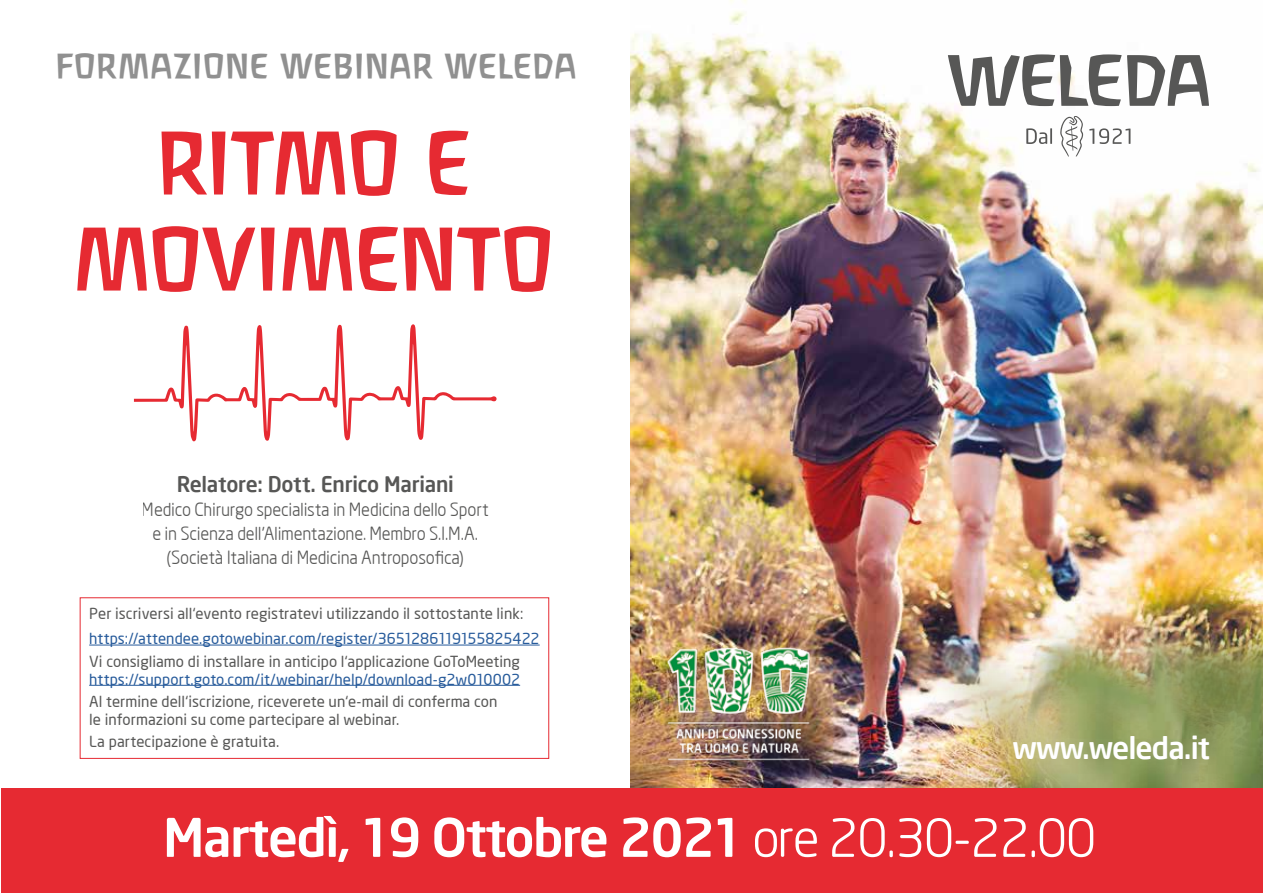
<style>
.page{position:relative;width:1263px;height:893px;background:#fff}
.page>*{position:absolute;margin:0;border:0;box-sizing:border-box;transform-origin:0 0}
.t1{font:82.5px/96px "New Weleda";letter-spacing:-.015em;color:#e62a32;text-align:center;scale:.95 1}
.t2{font:700 52.5px "Neo Sans Weleda";letter-spacing:-.03em;color:#fff}
.t3{font:31.8px "New Weleda";letter-spacing:.025em;color:#909090}
.t4{font:700 30px "Neo Sans Weleda";letter-spacing:-.03em;color:#fff}
.t5{font:700 21px "Neo Sans Weleda";letter-spacing:-.015em;color:#575756}
.t6{font:18px/24px "Neo Sans Weleda";letter-spacing:-.015em;color:#575756;text-align:center;scale:.95 1}
.t7{font:500 15px/18px "Neo Sans Weleda";color:#575756}
.t8{font:500 15px "Neo Sans Weleda";color:#275b9b}
.s1{font-weight:400}
</style>
<div class="page">
<img style="left:630px;top:1px;width:633px;height:787px">
<img style="left:665px;top:645px;width:147px;height:117px">
<hr style="left:89px;top:645px;width:451px;height:1px;background:#275b9b">
<hr style="left:89px;top:685px;width:431px;height:1px;background:#275b9b">
<div style="left:80px;top:597px;width:469px;height:162px;border:1px solid #e62a32"></div>
<img style="left:925px;top:551px;width:338px;height:237px">
<svg style="left:948px;top:54px;width:261px;height:52px"></svg>
<svg style="left:1089px;top:128px;width:41px;height:16px"></svg>
<svg style="left:1060px;top:116px;width:23px;height:41px"></svg>
<svg style="left:1026px;top:128px;width:26px;height:16px"></svg>
<div style="left:1px;top:788px;width:1262px;height:105px;background:#e62a32"></div>
<svg style="left:134px;top:324px;width:363px;height:118px"></svg>
<h3 class="t3" style="left:55px;top:46px;width:523px">FORMAZIONE WEBINAR WELEDA</h3>
<h1 class="t1" style="left:73px;top:115px;width:507px">RITMO E<br>MOVIMENTO</h1>
<h3 class="t5" style="left:177px;top:471px;width:279px">Relatore: Dott. Enrico Mariani</h3>
<p class="t6" style="left:142px;top:497px;width:367px">Medico Chirurgo specialista in Medicina dello Sport e in Scienza dell’Alimentazione. Membro S.I.M.A. (Società Italiana di Medicina Antroposofica)</p>
<p class="t7" style="left:89px;top:604px;width:436px">Per iscriversi all‘evento registratevi utilizzando il sottostante link:</p>
<p class="t8" style="left:89px;top:630px;width:452px">https://attendee.gotowebinar.com/register/3651286119155825422</p>
<p class="t7" style="left:89px;top:652px;width:432px">Vi consigliamo di installare in anticipo l‘applicazione GoToMeeting</p>
<p class="t8" style="left:89px;top:670px;width:432px">https://support.goto.com/it/webinar/help/download-g2w010002</p>
<p class="t7" style="left:89px;top:692px;width:410px">Al termine dell‘iscrizione, riceverete un‘e-mail di conferma con le informazioni su come partecipare al webinar.</p>
<p class="t7" style="left:89px;top:732px;width:192px">La partecipazione è gratuita.</p>
<h3 class="t4" style="left:1012px;top:728px;width:199px">www.weleda.it</h3>
<h2 class="t2" style="left:163px;top:804px;width:935px">Martedì, 19 Ottobre 2021 <span class="s1">ore 20.30-22.00</span></h2>
</div>
